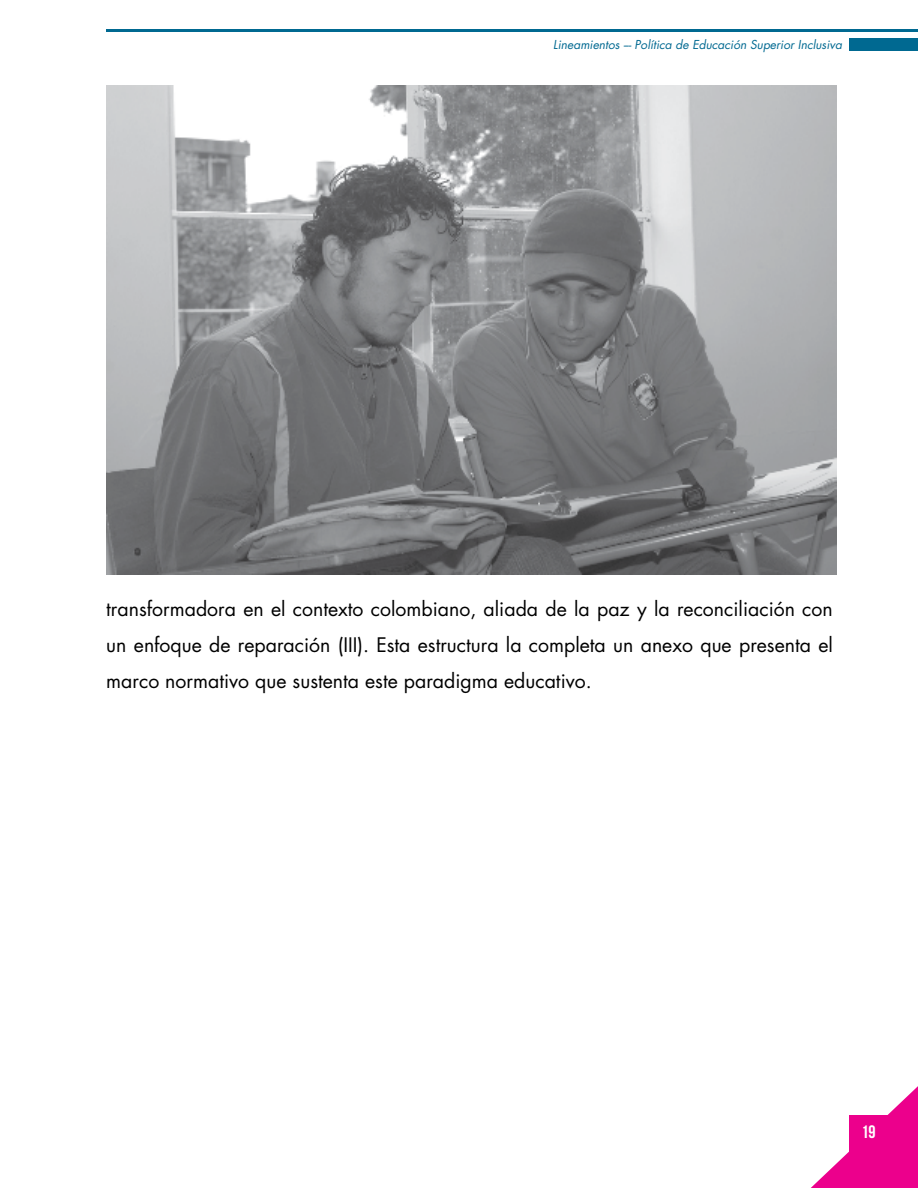
<style>
.page{position:relative;width:918px;height:1188px;background:#fff}
.page>*{position:absolute;margin:0;border:0;box-sizing:border-box;transform-origin:0 0}
.t1{font:19.5px/36px "Futura Std";color:#000;text-align:justify}
.t2{font:18px "Bebas Neue";color:#fff}
.t3{font:italic 12px "Futura LT";color:#006991}
</style>
<div class="page">
<div style="left:849px;top:38px;width:69px;height:13px;background:#006991"></div>
<svg style="left:811px;top:1086px;width:107px;height:102px"></svg>
<div style="left:849px;top:1115px;width:39px;height:39px;background:#ec008c"></div>
<hr style="left:106px;top:30px;width:812px;height:2px;background:#006991">
<img style="left:106px;top:85px;width:731px;height:489px">
<p class="t3" style="left:553px;top:37px;width:290px">Lineamientos --- Política de Educación Superior Inclusiva</p>
<p class="t1" style="left:106px;top:591px;width:728px">transformadora en el contexto colombiano, aliada de la paz y la reconciliación con un enfoque de reparación (III). Esta estructura la completa un anexo que presenta el marco normativo que sustenta este paradigma educativo.</p>
<p class="t2" style="left:861px;top:1122px;width:16px">19</p>
</div>
